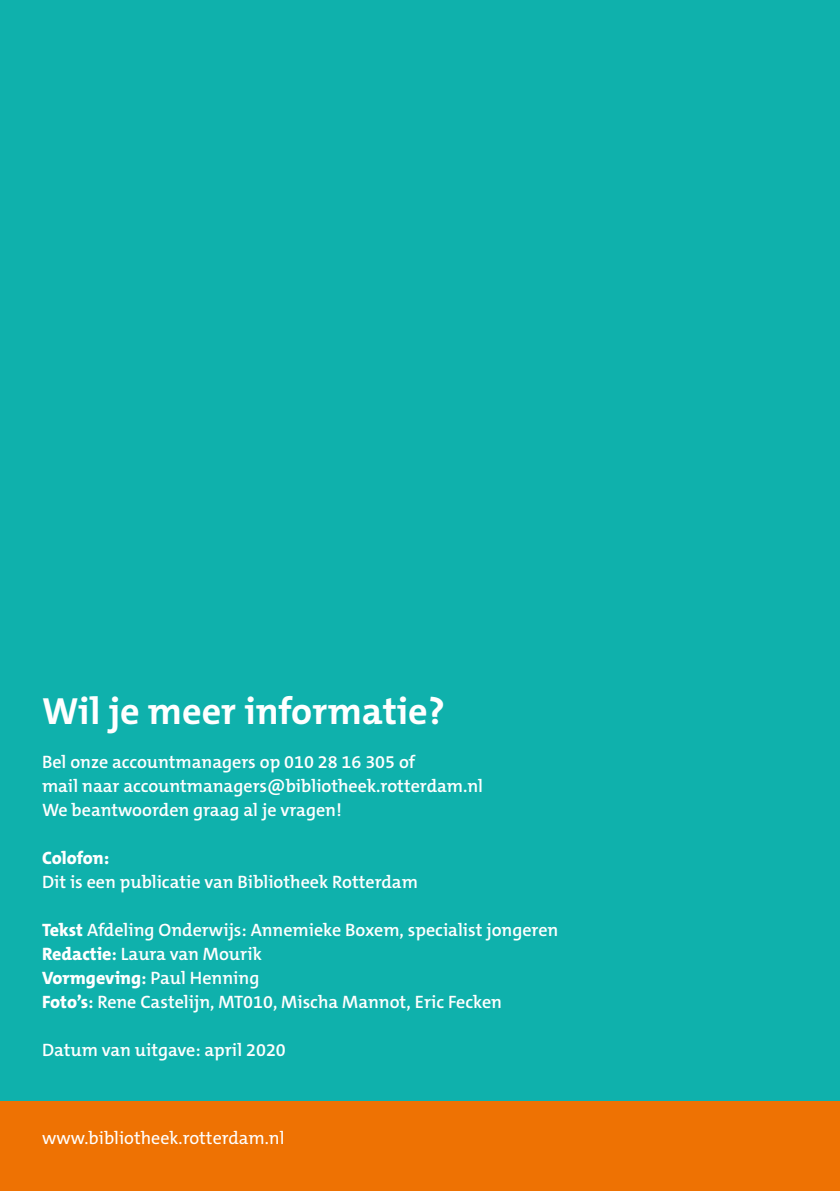
<style>
.page{position:relative;width:840px;height:1191px;background:#fff}
.page>*{position:absolute;margin:0;border:0;box-sizing:border-box;transform-origin:0 0}
.t1{font:700 38px "The Mix C5";color:#fff}
.t2{font:600 18px/24px "The Mix C5";color:#fff}
.t3{font:18px "The Mix C5";color:#fff}
.t4{font:800 18px "The Mix C5";color:#fff}
.s1{font-weight:800}
.s2{font-weight:700}
</style>
<div class="page">
<div style="left:0;top:0;width:839px;height:1191px;background:#0fb1ac"></div>
<div style="left:0;top:1101px;width:839px;height:90px;background:#ee7203"></div>
<h1 class="t1" style="left:42px;top:687px;width:404px">Wil je meer informatie?</h1>
<p class="t2" style="left:42px;top:750px;width:442px">Bel onze accountmanagers op 010 28 16 305 of<br>mail naar accountmanagers@bibliotheek.rotterdam.nl<br>We beantwoorden graag al je vragen!</p>
<p class="t4" style="left:42px;top:846px;width:69px">Colofon:</p>
<p class="t2" style="left:42px;top:870px;width:377px">Dit is een publicatie van Bibliotheek Rotterdam</p>
<p class="t2" style="left:42px;top:918px;width:517px"><span class="s1">Tekst</span> Afdeling Onderwijs: Annemieke Boxem, specialist jongeren <span class="s1">Redactie</span><span class="s2">:</span> Laura van Mourik<br><span class="s1">Vormgeving</span><span class="s2">:</span> Paul Henning<br><span class="s1">Foto’s</span><span class="s2">:</span> Rene Castelijn, MT010, Mischa Mannot, Eric Fecken</p>
<p class="t2" style="left:42px;top:1038px;width:245px">Datum van uitgave: april 2020</p>
<p class="t3" style="left:42px;top:1126px;width:244px">www.bibliotheek.rotterdam.nl</p>
</div>
